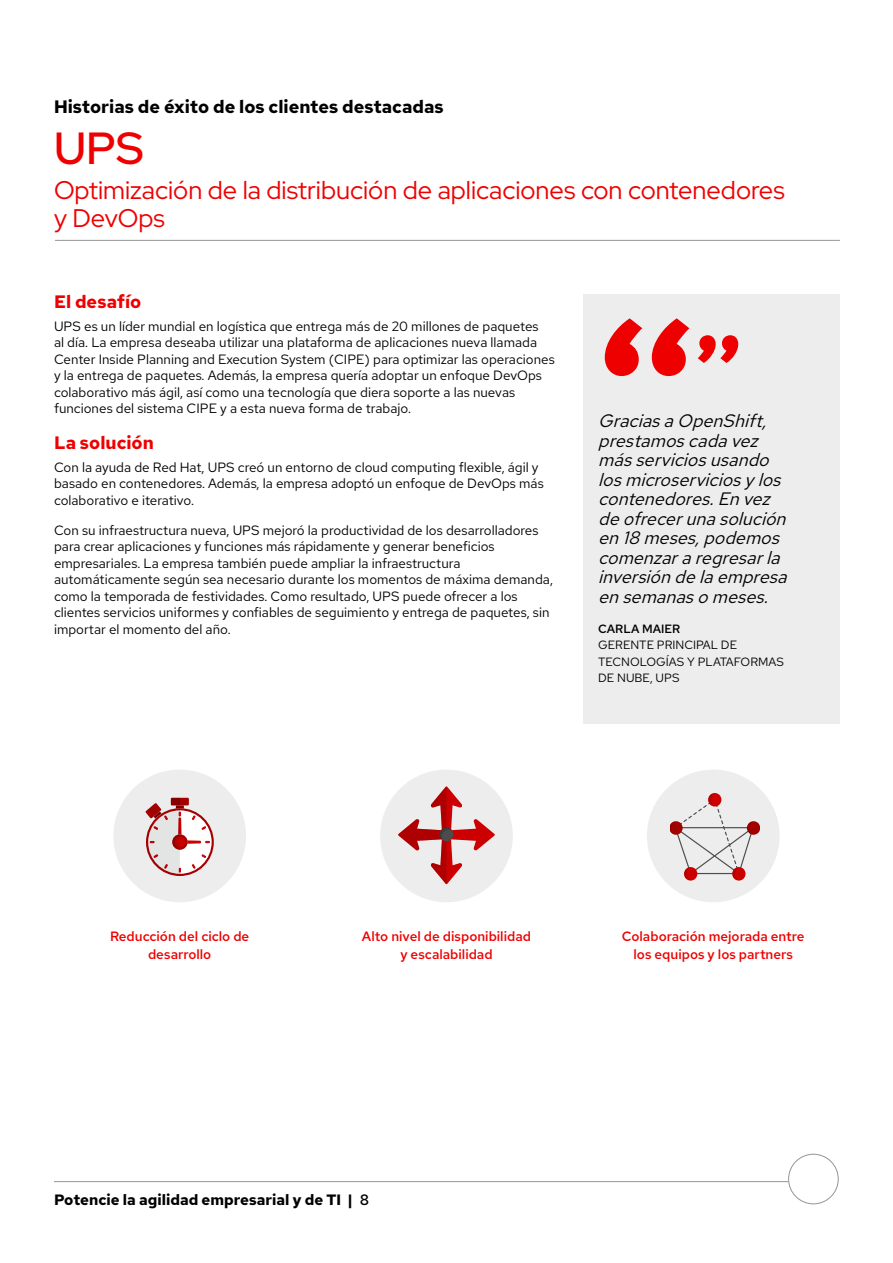
<style>
.page{position:relative;width:893px;height:1263px;background:#fff}
.page>*{position:absolute;margin:0;border:0;box-sizing:border-box;transform-origin:0 0}
.t1{font:800 187.5px "Overpass";color:#e00}
.t2{font:500 45px "Red Hat Display";color:#e00}
.t3{font:25.5px/28.5px "Red Hat Display";color:#e00}
.t4{font:italic 18px/19.5px "Red Hat Text";color:#000}
.t5{font:700 18px "Red Hat Text";color:#000}
.t6{font:700 18px "Red Hat Text";color:#e00}
.t7{font:700 15px "Red Hat Text";color:#000}
.t8{font:13.5px/16.5px "Red Hat Text";color:#000}
.t9{font:500 13.5px/18px "Red Hat Text";color:#e00;text-align:center}
.t10{font:12px/16.5px "Red Hat Text";color:#000}
.t11{font:500 12px "Red Hat Text";color:#000}
.s1{font-weight:500}
</style>
<div class="page">
<hr style="left:54px;top:1181px;width:734px;height:1px;background:#939598">
<div style="left:788px;top:1154px;width:51px;height:50px;border:1px solid #939598;border-radius:50%"></div>
<hr style="left:55px;top:240px;width:785px;height:1px;background:#939598">
<div style="left:583px;top:294px;width:257px;height:429px;background:#ededed"></div>
<div style="left:647px;top:770px;width:133px;height:132px;background:#ededed;border-radius:50%"></div>
<div style="left:380px;top:770px;width:133px;height:132px;background:#ededed;border-radius:50%"></div>
<div style="left:113px;top:770px;width:133px;height:132px;background:#ededed;border-radius:50%"></div>
<svg style="left:146px;top:798px;width:68px;height:78px"></svg>
<svg style="left:398px;top:786px;width:97px;height:98px"></svg>
<svg style="left:670px;top:793px;width:89px;height:87px"></svg>
<h3 class="t5" style="left:54px;top:94px;width:391px">Historias de éxito de los clientes destacadas</h3>
<h2 class="t2" style="left:54px;top:118px;width:91px">UPS</h2>
<h3 class="t3" style="left:54px;top:175px;width:732px">Optimización de la distribución de aplicaciones con contenedores y DevOps</h3>
<h3 class="t6" style="left:54px;top:289px;width:89px">El desafío</h3>
<p class="t8" style="left:54px;top:318px;width:502px">UPS es un líder mundial en logística que entrega más de 20 millones de paquetes<br>al día. La empresa deseaba utilizar una plataforma de aplicaciones nueva llamada Center Inside Planning and Execution System (CIPE) para optimizar las operaciones y la entrega de paquetes. Además, la empresa quería adoptar un enfoque DevOps colaborativo más ágil, así como una tecnología que diera soporte a las nuevas funciones del sistema CIPE y a esta nueva forma de trabajo.</p>
<h3 class="t6" style="left:54px;top:430px;width:101px">La solución</h3>
<p class="t8" style="left:54px;top:459px;width:491px">Con la ayuda de Red Hat, UPS creó un entorno de cloud computing flexible, ágil y basado en contenedores. Además, la empresa adoptó un enfoque de DevOps más colaborativo e iterativo.</p>
<p class="t8" style="left:54px;top:522px;width:500px">Con su infraestructura nueva, UPS mejoró la productividad de los desarrolladores para crear aplicaciones y funciones más rápidamente y generar beneficios empresariales. La empresa también puede ampliar la infraestructura automáticamente según sea necesario durante los momentos de máxima demanda, como la temporada de festividades. Como resultado, UPS puede ofrecer a los clientes servicios uniformes y confiables de seguimiento y entrega de paquetes, sin importar el momento del año.</p>
<h1 class="t1" style="left:598px;top:269px;width:145px">“<sup>”</sup></h1>
<h3 class="t4" style="left:598px;top:411px;width:196px">GraciasaOpenShift, prestamoscadavez másserviciosusando losmicroserviciosylos contenedores.Envez deofrecerunasolución en18meses,podemos comenzararegresarla inversióndelaempresa ensemanasomeses.</h3>
<p class="t11" style="left:598px;top:621px;width:83px">CARLA MAIER</p>
<p class="t10" style="left:598px;top:637px;width:187px">GERENTE PRINCIPAL DE<br>TECNOLOGÍAS Y PLATAFORMAS<br>DE NUBE, UPS</p>
<p class="t9" style="left:110px;top:927px;width:141px">Reducción del ciclo de desarrollo</p>
<p class="t9" style="left:362px;top:927px;width:171px">Alto nivel de disponibilidad y escalabilidad</p>
<p class="t9" style="left:622px;top:927px;width:184px">Colaboración mejorada entre los equipos y los partners</p>
<p class="t7" style="left:54px;top:1190px;width:317px">Potencie la agilidad empresarial y de TI | <span class="s1">8</span></p>
</div>
